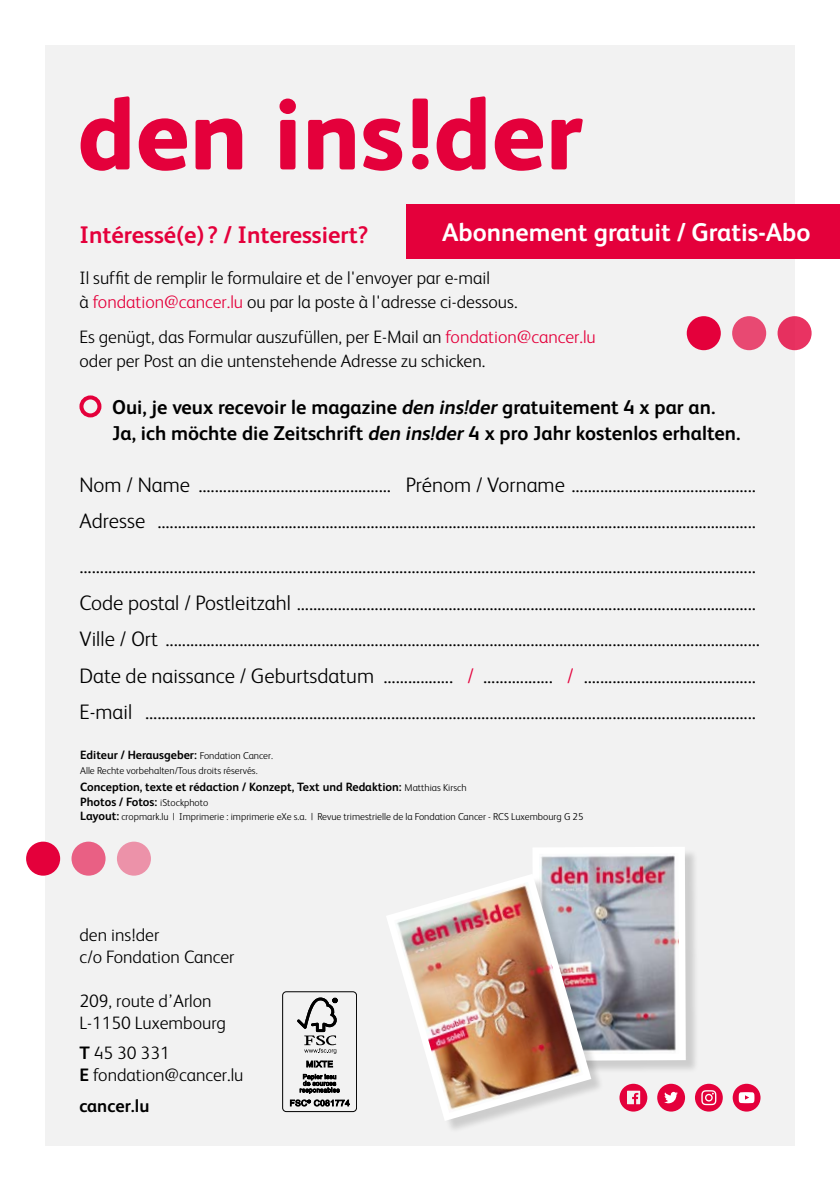
<style>
.page{position:relative;width:840px;height:1191px;background:#fff}
.page>*{position:absolute;margin:0;border:0;box-sizing:border-box;transform-origin:0 0}
.t1{font:700 25.6px "FS Albert";color:#fff}
.t2{font:700 24px "FS Albert";color:#e4003b}
.t3{font:300 21px "FS Albert";color:#000}
.t4{font:700 20px/26.4px "FS Albert";color:#000}
.t5{font:300 18px/24px "FS Albert";color:#000}
.t6{font:700 18px "FS Albert";color:#000}
.t7{font:700 12px/14.4px "FS Albert";color:#000}
.t8{font:300 10px "FS Albert";color:#000}
.s1{color:#e4003b}
.s2{font-style:italic}
.s3{font-weight:300;font-size:10px}
.s4{font-weight:700;font-size:12px}
.s5{font-weight:700}
</style>
<div class="page">
<div style="left:45px;top:45px;width:749px;height:1100px;background:#f2f2f2"></div>
<div style="left:79px;top:395px;width:22px;height:22px;border:4px solid #e4003b;border-radius:50%"></div>
<svg style="left:81px;top:96px;width:48px;height:75px"></svg>
<svg style="left:139px;top:118px;width:48px;height:53px"></svg>
<svg style="left:195px;top:118px;width:47px;height:51px"></svg>
<svg style="left:279px;top:99px;width:17px;height:70px"></svg>
<svg style="left:412px;top:99px;width:16px;height:70px"></svg>
<svg style="left:308px;top:118px;width:46px;height:51px"></svg>
<svg style="left:363px;top:118px;width:39px;height:53px"></svg>
<svg style="left:436px;top:96px;width:49px;height:75px"></svg>
<svg style="left:494px;top:118px;width:48px;height:53px"></svg>
<svg style="left:551px;top:118px;width:31px;height:51px"></svg>
<svg style="left:619px;top:1083px;width:28px;height:28px"></svg>
<div style="left:656px;top:1083px;width:28px;height:28px;background:#e4003b;border-radius:50%"></div>
<svg style="left:664px;top:1091px;width:13px;height:12px"></svg>
<div style="left:732px;top:1083px;width:28px;height:28px;background:#e4003b;border-radius:50%"></div>
<svg style="left:738px;top:1092px;width:16px;height:11px"></svg>
<svg style="left:694px;top:1083px;width:28px;height:28px"></svg>
<svg style="left:701px;top:1090px;width:15px;height:15px"></svg>
<div style="left:26px;top:841px;width:34px;height:34px;background:#e4003b;border-radius:50%"></div>
<div style="left:117px;top:841px;width:34px;height:34px;background:#ec92a9;border-radius:50%"></div>
<div style="left:71px;top:841px;width:34px;height:34px;background:#e96084;border-radius:50%"></div>
<div style="left:731px;top:316px;width:34px;height:34px;background:#e84972;border-radius:50%"></div>
<div style="left:686px;top:316px;width:34px;height:34px;background:#e4003b;border-radius:50%"></div>
<div style="left:777px;top:316px;width:34px;height:34px;background:#e73362;border-radius:50%"></div>
<div style="left:406px;top:204px;width:433px;height:54px;background:#e4003b"></div>
<div style="left:282px;top:991px;width:75px;height:121px;border:1px solid #000;border-radius:4px"></div>
<svg style="left:297px;top:997px;width:40px;height:56px"></svg>
<svg style="left:306px;top:1060px;width:27px;height:7px"></svg>
<svg style="left:299px;top:1074px;width:40px;height:19px"></svg>
<svg style="left:290px;top:1099px;width:59px;height:7px"></svg>
<div style="left:534px;top:849px;width:164px;height:225px;background:#000;opacity:.15"></div>
<svg style="left:533px;top:847px;width:155px;height:217px"></svg>
<div style="left:388px;top:876px;width:216px;height:257px;background:#000;opacity:.15"></div>
<img style="left:386px;top:870px;width:209px;height:255px">
<p class="t1" style="left:442px;top:214px;width:369px">Abonnement gratuit / Gratis-Abo</p>
<p class="t2" style="left:79px;top:218px;width:290px">Intéressé(e) ? / Interessiert?</p>
<p class="t5" style="left:79px;top:264px;width:439px">Il suffit de remplir le formulaire et de l'envoyer par e-mail<br>à <span class="s1">fondation@cancer.lu</span> ou par la poste à l'adresse ci-dessous.</p>
<p class="t5" style="left:79px;top:324px;width:517px">Es genügt, das Formular auszufüllen, per E-Mail an <span class="s1">fondation@cancer.lu </span>oder per Post an die untenstehende Adresse zu schicken.</p>
<p class="t4" style="left:112px;top:393px;width:629px">Oui, je veux recevoir le magazine <span class="s2">den ins!der</span> gratuitement 4 x par an.<br>Ja, ich möchte die Zeitschrift <span class="s2">den ins!der</span> 4 x pro Jahr kostenlos erhalten.</p>
<p class="t3" style="left:79px;top:470px;width:677px">Nom / Name ............................................... Prénom / Vorname .............................................</p>
<p class="t3" style="left:79px;top:507px;width:677px">Adresse ..................................................................................................................................................</p>
<p class="t3" style="left:79px;top:552px;width:677px">.....................................................................................................................................................................</p>
<p class="t3" style="left:79px;top:589px;width:677px">Code postal / Postleitzahl ................................................................................................................</p>
<p class="t3" style="left:79px;top:625px;width:681px">Ville / Ort .................................................................................................................................................</p>
<p class="t3" style="left:79px;top:662px;width:677px">Date de naissance / Geburtsdatum ................. <span class="s1">/</span> ................. <span class="s1">/</span> ..........................................</p>
<p class="t3" style="left:79px;top:698px;width:677px">E-mail .....................................................................................................................................................</p>
<p class="t7" style="left:80px;top:747px;width:194px">Editeur / Herausgeber: <span class="s3">Fondation Cancer.</span></p>
<p class="t8" style="left:80px;top:764px;width:179px">Alle Rechte vorbehalten/Tous droits réservés.</p>
<p class="t7" style="left:80px;top:779px;width:387px">Conception, texte et rédaction / Konzept, Text und Redaktion: <span class="s3">Matthias Kirsch<br></span>Photos / Fotos: <span class="s3">iStockphoto</span></p>
<p class="t8" style="left:80px;top:810px;width:504px"><span class="s4">Layout:</span> cropmark.lu | Imprimerie : imprimerie eXe s.a. | Revue trimestrielle de la Fondation Cancer - RCS Luxembourg G 25</p>
<p class="t5" style="left:79px;top:922px;width:156px;line-height:22px">den ins!der<br>c/o Fondation Cancer</p>
<p class="t5" style="left:79px;top:987px;width:134px">209, route d’Arlon</p>
<p class="t5" style="left:79px;top:1009px;width:148px">L-1150 Luxembourg</p>
<p class="t5" style="left:79px;top:1040px;width:92px"><span class="s5">T</span> 45 30 331</p>
<p class="t5" style="left:79px;top:1062px;width:165px"><span class="s5">E</span> fondation@cancer.lu</p>
<p class="t6" style="left:79px;top:1093px;width:71px">cancer.lu</p>
</div>
